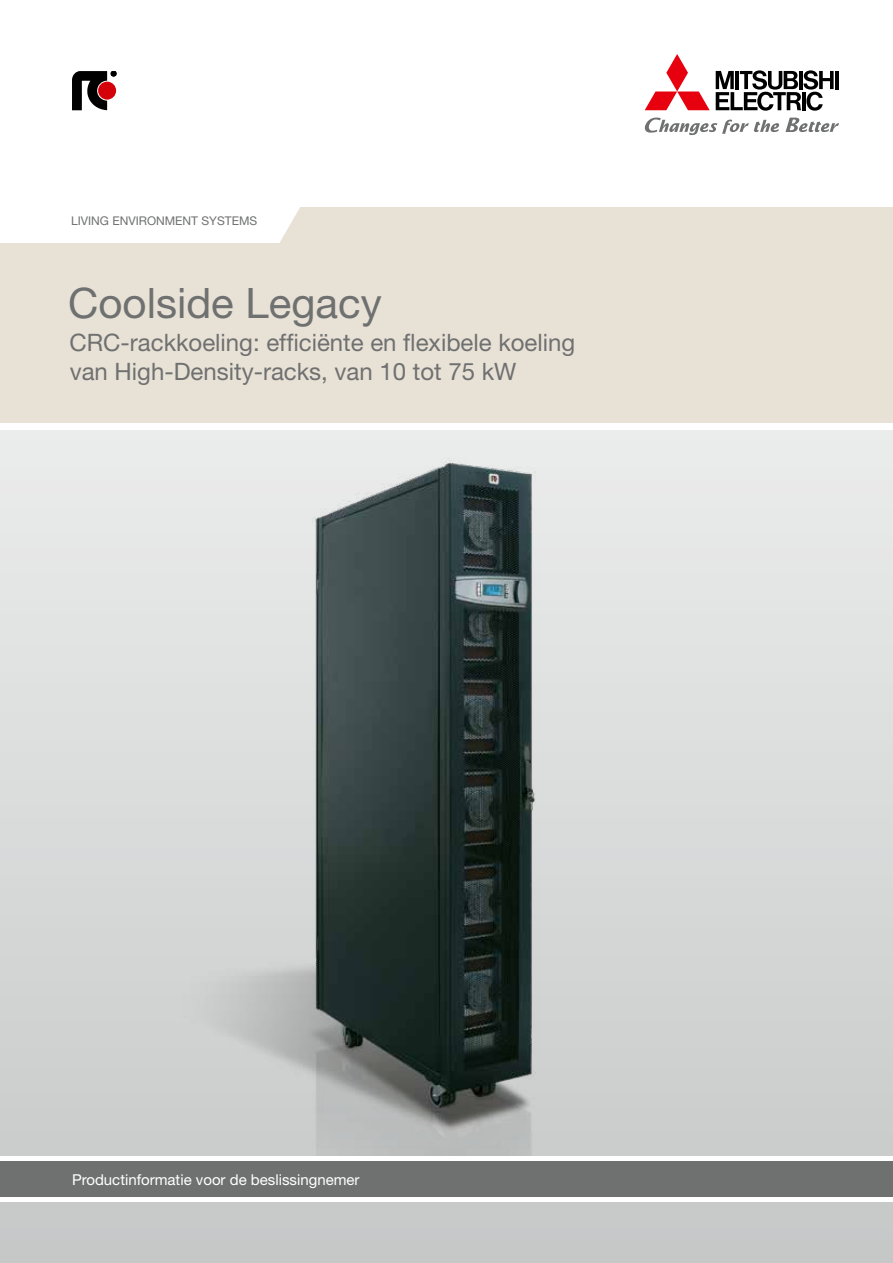
<style>
.page{position:relative;width:893px;height:1263px;background:#fff}
.page>*{position:absolute;margin:0;border:0;box-sizing:border-box;transform-origin:0 0}
.t1{font:42px "Helvetica Neue LT Pro";color:#6f7070}
.t2{font:24px/28.8px "Helvetica Neue LT Pro";color:#6f7070}
.t3{font:15px "Helvetica Neue LT Pro";color:#fff}
.t4{font:12px "Helvetica Neue LT Pro";color:#6f7070}
</style>
<div class="page">
<div style="left:0;top:423px;width:893px;height:840px;background:linear-gradient(to bottom,#ebecec,#c6c7c7)"></div>
<div style="left:0;top:207px;width:893px;height:223px;background:#e8e1d6"></div>
<div style="left:0;top:207px;width:300px;height:36px;background:#fff"></div>
<img style="left:18px;top:449px;width:857px;height:708px">
<div style="left:0;top:1161px;width:893px;height:36px;background:#6f7070"></div>
<hr style="left:0;top:1157px;width:893px;height:4px;background:#fff">
<div style="left:0;top:1197px;width:893px;height:5px;background:#fff"></div>
<div style="left:0;top:423px;width:893px;height:7px;background:#fff"></div>
<svg style="left:785px;top:118px;width:54px;height:14px"></svg>
<svg style="left:645px;top:118px;width:134px;height:17px"></svg>
<svg style="left:645px;top:54px;width:65px;height:56px"></svg>
<hr style="left:835px;top:71px;width:4px;height:18px;background:#000">
<svg style="left:716px;top:70px;width:118px;height:41px"></svg>
<svg style="left:72px;top:71px;width:44px;height:39px"></svg>
<p class="t4" style="left:71px;top:213px;width:188px">LIVING ENVIRONMENT SYSTEMS</p>
<h1 class="t1" style="left:68px;top:277px;width:315px">Coolside Legacy</h1>
<p class="t2" style="left:69px;top:327px;width:507px">CRC-rackkoeling: efficiënte en flexibele koeling van High-Density-racks, van 10 tot 75 kW</p>
<p class="t3" style="left:72px;top:1170px;width:289px">Productinformatie voor de beslissingnemer</p>
</div>
